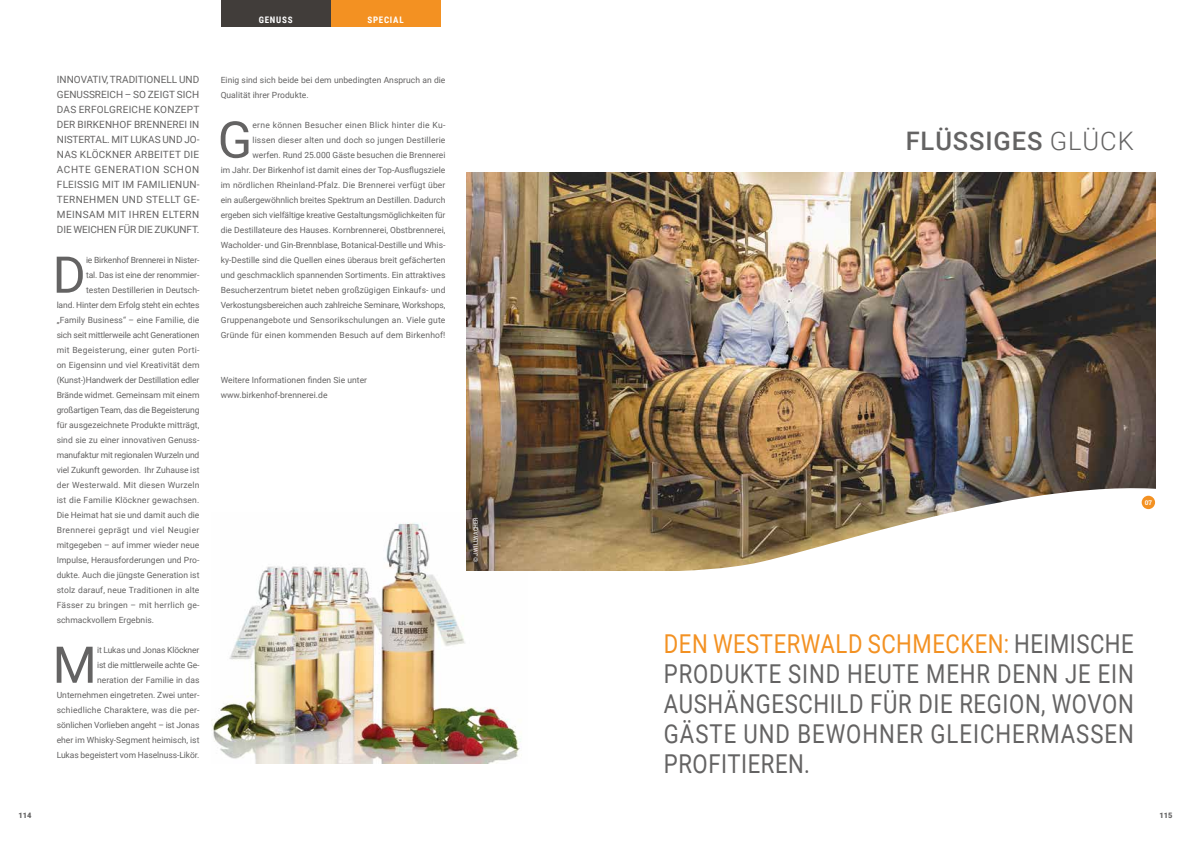
<style>
.page{position:relative;width:1191px;height:842px;background:#fff}
.page>*{position:absolute;margin:0;border:0;box-sizing:border-box;transform-origin:0 0}
.t1{font:50.7px "Roboto";color:#646363}
.t2{font:26px/30px "Roboto";letter-spacing:.045em;color:#646363;text-align:justify;scale:.85 1}
.t3{font:500 25.5px "Roboto";letter-spacing:.035em;color:#646363}
.t4{font:10px/15px "Roboto";letter-spacing:.015em;color:#646363;text-align:justify}
.t5{font:700 9px "Roboto Condensed";letter-spacing:.085em;color:#fff}
.t6{font:8.5px/15px "Roboto";letter-spacing:.005em;color:#646363;text-align:right}
.t7{font:8.5px "Roboto";letter-spacing:-.015em;color:#646363}
.t8{font:8.5px "Roboto";letter-spacing:.03em;color:#646363}
.t9{font:8.5px "Roboto";letter-spacing:.025em;color:#646363}
.t10{font:8.5px "Roboto";letter-spacing:-.02em;color:#646363}
.t11{font:8.5px "Roboto";letter-spacing:.04em;color:#646363}
.t12{font:900 7.5px "Roboto";color:#646363}
.t13{font:700 6.5px "Roboto Slab";color:#fff}
.t14{font:6px "Roboto Condensed";letter-spacing:.025em;color:#fff}
.s1{font-weight:300}
.s2{color:#f39122}
</style>
<div class="page">
<img style="left:212px;top:512px;width:315px;height:251px">
<div style="left:221px;top:0;width:109px;height:26px;background:#413d3a"></div>
<div style="left:330px;top:0;width:110px;height:26px;background:#f39122"></div>
<img style="left:467px;top:173px;width:688px;height:397px">
<img style="left:595px;top:463px;width:561px;height:108px">
<div style="left:1141px;top:496px;width:14px;height:13px;background:#f39122;border-radius:50%"></div>
<p class="t4" style="left:57px;top:71px;width:144px">INNOVATIV, TRADITIONELL UND GENUSSREICH – SO ZEIGT SICH DAS ERFOLGREICHE KONZEPT DER BIRKENHOF BRENNEREI IN NISTERTAL. MIT LUKAS UND JO-NAS KLÖCKNER ARBEITET DIE ACHTE GENERATION SCHON FLEISSIG MIT IM FAMILIENUN-TERNEHMEN UND STELLT GE-MEINSAM MIT IHREN ELTERN DIE WEICHEN FÜR DIE ZUKUNFT.</p>
<h1 class="t1" style="left:53px;top:239px;width:35px">D</h1>
<p class="t7" style="left:86px;top:254px;width:115px">ie Birkenhof Brennerei in Nister-</p>
<p class="t6" style="left:86px;top:267px;width:115px">tal. Das ist eine der renommier-</p>
<p class="t6" style="left:86px;top:282px;width:115px">testen Destillerien in Deutsch-</p>
<p class="t7" style="left:57px;top:299px;width:144px">land. Hinter dem Erfolg steht ein echtes</p>
<p class="t6" style="left:57px;top:312px;width:144px">„Family Business“ – eine Familie, die</p>
<p class="t7" style="left:57px;top:329px;width:144px">sich seit mittlerweile acht Generationen</p>
<p class="t8" style="left:57px;top:344px;width:144px">mit Begeisterung, einer guten Porti-</p>
<p class="t6" style="left:57px;top:357px;width:144px">on Eigensinn und viel Kreativität dem</p>
<p class="t7" style="left:57px;top:374px;width:144px">(Kunst-)Handwerk der Destillation edler</p>
<p class="t6" style="left:57px;top:387px;width:144px">Brände widmet. Gemeinsam mit einem</p>
<p class="t10" style="left:57px;top:404px;width:144px">großartigen Team, das die Begeisterung</p>
<p class="t6" style="left:57px;top:417px;width:144px">für ausgezeichnete Produkte mitträgt,</p>
<p class="t6" style="left:57px;top:432px;width:144px">sind sie zu einer innovativen Genuss-</p>
<p class="t7" style="left:57px;top:449px;width:144px">manufaktur mit regionalen Wurzeln und</p>
<p class="t6" style="left:57px;top:462px;width:144px">viel Zukunft geworden. Ihr Zuhause ist</p>
<p class="t9" style="left:57px;top:479px;width:144px">der Westerwald. Mit diesen Wurzeln</p>
<p class="t9" style="left:57px;top:494px;width:144px">ist die Familie Klöckner gewachsen.</p>
<p class="t6" style="left:57px;top:507px;width:144px">Die Heimat hat sie und damit auch die</p>
<p class="t11" style="left:57px;top:524px;width:144px">Brennerei geprägt und viel Neugier</p>
<p class="t6" style="left:57px;top:537px;width:144px">mitgegeben – auf immer wieder neue</p>
<p class="t6" style="left:57px;top:552px;width:144px">Impulse, Herausforderungen und Pro-</p>
<p class="t6" style="left:57px;top:567px;width:144px">dukte. Auch die jüngste Generation ist</p>
<p class="t6" style="left:57px;top:582px;width:144px">stolz darauf, neue Traditionen in alte</p>
<p class="t8" style="left:57px;top:599px;width:144px">Fässer zu bringen – mit herrlich ge-</p>
<p class="t6" style="left:57px;top:612px;width:99px">schmackvollem Ergebnis.</p>
<h1 class="t1" style="left:53px;top:629px;width:46px">M</h1>
<p class="t6" style="left:57px;top:642px;width:144px">it Lukas und Jonas Klöckner<br>ist die mittlerweile achte Ge-<br>neration der Familie in das Unternehmen eingetreten. Zwei unter&shy;schiedliche Charaktere, was die per&shy;sönlichen Vorlieben angeht – ist Jonas eher im Whisky-Segment heimisch, ist Lukas begeistert vom Haselnuss-Likör.</p>
<p class="t5" style="left:259px;top:13px;width:35px">GENUSS</p>
<p class="t5" style="left:367px;top:13px;width:38px">SPECIAL</p>
<p class="t6" style="left:221px;top:72px;width:226px;text-align:left">Einig sind sich beide bei dem unbedingten Anspruch an die<br>Qualität ihrer Produkte.</p>
<h1 class="t1" style="left:218px;top:104px;width:36px">G</h1>
<p class="t6" style="left:221px;top:117px;width:226px">erne können Besucher einen Blick hinter die Ku-<br>lissen dieser alten und doch so jungen Destillerie<br>werfen. Rund 25.000 Gäste besuchen die Brennerei<br>im Jahr. Der Birkenhof ist damit eines der Top-Ausflugsziele im nördlichen Rheinland-Pfalz. Die Brennerei verfügt über ein außergewöhnlich breites Spektrum an Destillen. Dadurch ergeben sich vielfältige kreative Gestaltungsmöglichkeiten für die Destillateure des Hauses. Kornbrennerei, Obstbrennerei, Wacholder- und Gin-Brennblase, Botanical-Destille und Whis&shy;ky-Destille sind die Quellen eines überaus breit gefächerten und geschmacklich spannenden Sortiments. Ein attraktives Besucherzentrum bietet neben großzügigen Einkaufs- und Verkostungsbereichen auch zahlreiche Seminare, Workshops, Gruppenangebote und Sensorikschulungen an. Viele gute Gründe für einen kommenden Besuch auf dem Birkenhof!</p>
<p class="t6" style="left:221px;top:372px;width:148px;text-align:left">Weitere Informationen finden Sie unter www.birkenhof-brennerei.de</p>
<p class="t14" style="left:471px;top:562px;width:46px;rotate:-90deg">© J.WILLWACHER</p>
<h3 class="t3" style="left:905px;top:123px;width:230px">FLÜSSIGES <span class="s1">GLÜCK</span></h3>
<p class="t13" style="left:1144px;top:498px;width:9px">07</p>
<h2 class="t2" style="left:664px;top:627px;width:554px"><span class="s2">DEN WESTERWALD SCHMECKEN:</span> HEIMISCHE PRODUKTE SIND HEUTE MEHR DENN JE EIN AUSHÄNGESCHILD FÜR DIE REGION, WOVON GÄSTE UND BEWOHNER GLEICHERMASSEN PROFITIEREN.</h2>
<p class="t12" style="left:19px;top:810px;width:15px">114</p>
<p class="t12" style="left:1159px;top:810px;width:15px">115</p>
</div>
